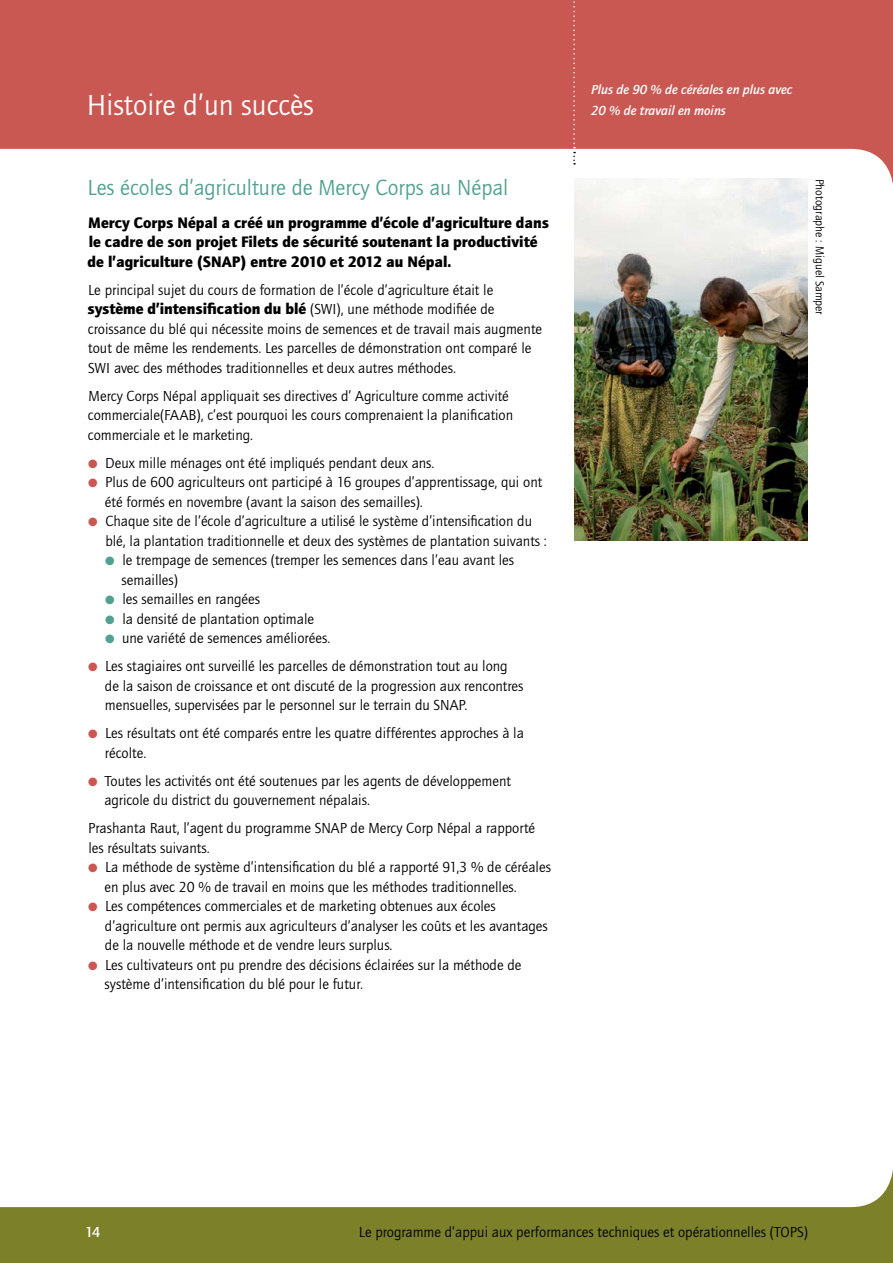
<style>
.page{position:relative;width:893px;height:1263px;background:#fff}
.page>*{position:absolute;margin:0;border:0;box-sizing:border-box;transform-origin:0 0}
.t1{font:30px "Quay Sans EF";color:#fff}
.t2{font:22.5px "Quay Sans EF";color:#51a090}
.t3{font:900 15.75px/19.5px "Quay Sans";color:#000}
.t4{font:15px/19.5px "Quay Sans EF";color:#000}
.t5{font:500 15px "Quay Sans EF";color:#fff}
.t6{font:italic 500 13.5px/21px "Quay Sans EF";color:#fff}
.t7{font:12px "Quay Sans EF";color:#000}
.s1{font-family:"Quay Sans EF";font-weight:400;font-size:15px}
.s2{color:#ca5852}
.s3{color:#51a090}
</style>
<div class="page">
<svg style="left:0;top:0;width:893px;height:185px;fill:#ca5852"></svg>
<svg style="left:0;top:1170px;width:893px;height:93px;fill:#7b8029"></svg>
<svg style="left:573px;top:0;width:2px;height:165px"></svg>
<img style="left:574px;top:179px;width:234px;height:361px">
<h1 class="t1" style="left:87px;top:88px;width:229px">Histoire d’un succès</h1>
<h2 class="t2" style="left:88px;top:176px;width:422px">Les écoles d’agriculture de Mercy Corps au Népal</h2>
<p class="t3" style="left:88px;top:213px;width:463px">Mercy Corps Népal a créé un programme d’école d’agriculture dans le cadre de son projet Filets de sécurité soutenant la productivité de l’agriculture (SNAP) entre 2010 et 2012 au Népal.</p>
<p class="t4" style="left:88px;top:280px;width:407px">Le principal sujet du cours de formation de l’école d’agriculture était le</p>
<p class="t3" style="left:88px;top:299px;width:409px">système d’intensification du blé <span class="s1">(SWI), une méthode modifiée de</span></p>
<p class="t4" style="left:88px;top:319px;width:456px">croissance du blé qui nécessite moins de semences et de travail mais augmente tout de même les rendements. Les parcelles de démonstration ont comparé le<br>SWI avec des méthodes traditionnelles et deux autres méthodes.</p>
<p class="t4" style="left:88px;top:386px;width:427px">Mercy Corps Népal appliquait ses directives d’ Agriculture comme activité commerciale(FAAB), c’est pourquoi les cours comprenaient la planification commerciale et le marketing.</p>
<p class="t4" style="left:88px;top:453px;width:348px"><span class="s2">●</span> Deux mille ménages ont été impliqués pendant deux ans.</p>
<p class="t4" style="left:105px;top:473px;width:439px;text-indent:-17px"><span class="s2">●</span> Plus de 600 agriculteurs ont participé à 16 groupes d’apprentissage, qui ont été formés en novembre (avant la saison des semailles).</p>
<p class="t4" style="left:105px;top:512px;width:443px;text-indent:-17px"><span class="s2">●</span> Chaque site de l’école d’agriculture a utilisé le système d’intensification du blé, la plantation traditionnelle et deux des systèmes de plantation suivants :</p>
<p class="t4" style="left:122px;top:551px;width:394px;text-indent:-17px"><span class="s3">●</span> le trempage de semences (tremper les semences dans l’eau avant les semailles)</p>
<p class="t4" style="left:105px;top:590px;width:157px"><span class="s3">●</span> les semailles en rangées</p>
<p class="t4" style="left:105px;top:609px;width:210px"><span class="s3">●</span> la densité de plantation optimale</p>
<p class="t4" style="left:105px;top:629px;width:227px"><span class="s3">●</span> une variété de semences améliorées.</p>
<p class="t4" style="left:105px;top:657px;width:420px;text-indent:-17px"><span class="s2">●</span> Les stagiaires ont surveillé les parcelles de démonstration tout au long de la saison de croissance et ont discuté de la progression aux rencontres mensuelles, supervisées par le personnel sur le terrain du SNAP.</p>
<p class="t4" style="left:105px;top:724px;width:420px;text-indent:-17px"><span class="s2">●</span> Les résultats ont été comparés entre les quatre différentes approches à la récolte.</p>
<p class="t4" style="left:104px;top:771px;width:408px;text-indent:-16px"><span class="s2">●</span> Toutes les activités ont été soutenues par les agents de développement agricole du district du gouvernement népalais.</p>
<p class="t4" style="left:88px;top:819px;width:449px">Prashanta Raut, l’agent du programme SNAP de Mercy Corp Népal a rapporté les résultats suivants.</p>
<p class="t4" style="left:104px;top:858px;width:448px;text-indent:-16px"><span class="s2">●</span> La méthode de système d’intensification du blé a rapporté 91,3 % de céréales en plus avec 20 % de travail en moins que les méthodes traditionnelles.</p>
<p class="t4" style="left:105px;top:897px;width:444px;text-indent:-17px"><span class="s2">●</span> Les compétences commerciales et de marketing obtenues aux écoles d’agriculture ont permis aux agriculteurs d’analyser les coûts et les avantages de la nouvelle méthode et de vendre leurs surplus.</p>
<p class="t4" style="left:105px;top:955px;width:418px;text-indent:-17px"><span class="s2">●</span> Les cultivateurs ont pu prendre des décisions éclairées sur la méthode de système d’intensification du blé pour le futur.</p>
<p class="t6" style="left:591px;top:79px;width:203px">Plus de 90 % de céréales en plus avec<br>20 % de travail en moins</p>
<p class="t7" style="left:826px;top:179px;width:138px;rotate:90deg">Photographe : Miguel Samper</p>
<p class="t5" style="left:85px;top:1223px;width:17px">14</p>
<p class="t4" style="left:359px;top:1223px;width:451px">Le programme d’appui aux performances techniques et opérationnelles (TOPS)</p>
</div>
